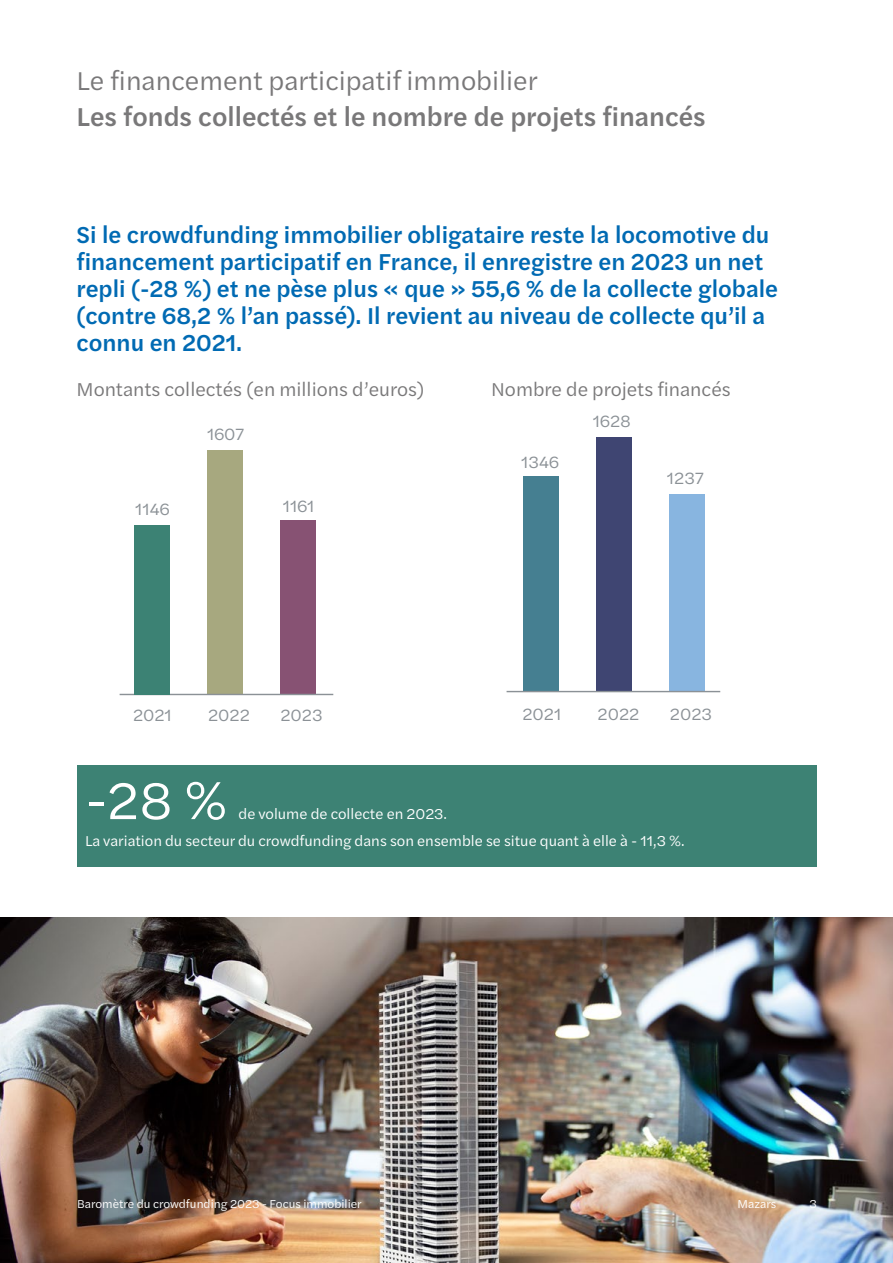
<style>
.page{position:relative;width:893px;height:1263px;background:#fff}
.page>*{position:absolute;margin:0;border:0;box-sizing:border-box;transform-origin:0 0}
.Callout_text_large{font:54px "Halyard Text";color:#fff}
.Page_subtitle{font:500 27px "Halyard Text";color:#797879}
.Page_title{font:27px "Halyard Text";color:#797879}
.Page_introduction_copy{font:500 24px/27px "Halyard Text";color:#006ab3}
.Graph_title{font:19.5px "Halyard Text";color:#797879}
.t1{font:17.1px "Halyard Text";color:#8b9196}
.Callout_text_large-2{font:15px/27px "Halyard Text";color:#fff}
.t2{font:12px "Halyard Text";color:#fff}
</style>
<div class="page">
<div style="left:281px;top:520px;width:35px;height:174px;background:#875273"></div>
<div style="left:208px;top:450px;width:35px;height:244px;background:#a7a87f"></div>
<hr style="left:120px;top:694px;width:213px;height:1px;background:#8b9196">
<div style="left:134px;top:525px;width:36px;height:169px;background:#3c8274"></div>
<div style="left:669px;top:494px;width:36px;height:197px;background:#88b5e0"></div>
<div style="left:596px;top:437px;width:35px;height:254px;background:#3f4572"></div>
<div style="left:523px;top:476px;width:35px;height:215px;background:#457f91"></div>
<hr style="left:507px;top:691px;width:213px;height:1px;background:#8b9196">
<img style="left:0;top:918px;width:893px;height:345px">
<div style="left:77px;top:765px;width:739px;height:102px;background:#3d8274"></div>
<p class="Page_title" style="left:77px;top:61px;width:463px">Le financement participatif immobilier</p>
<p class="Page_subtitle" style="left:77px;top:97px;width:631px">Les fonds collectés et le nombre de projets financés</p>
<p class="Page_introduction_copy" style="left:77px;top:220px;width:703px">Si le crowdfunding immobilier obligataire reste la locomotive du financement participatif en France, il enregistre en 2023 un net repli (-28 %) et ne pèse plus « que » 55,6 % de la collecte globale (contre 68,2 % l’an passé). Il revient au niveau de collecte qu’il a connu en 2021.</p>
<p class="Graph_title" style="left:491px;top:375px;width:241px">Nombre de projets financés</p>
<p class="Graph_title" style="left:77px;top:375px;width:349px">Montants collectés (en millions d’euros)</p>
<p class="t1" style="left:135px;top:497px;width:36px">1146</p>
<p class="t1" style="left:207px;top:422px;width:39px">1607</p>
<p class="t1" style="left:283px;top:494px;width:33px">1161</p>
<p class="t1" style="left:133px;top:702px;width:40px">2021</p>
<p class="t1" style="left:208px;top:702px;width:43px">2022</p>
<p class="t1" style="left:280px;top:702px;width:44px">2023</p>
<p class="t1" style="left:521px;top:450px;width:39px">1346</p>
<p class="t1" style="left:593px;top:409px;width:40px">1628</p>
<p class="t1" style="left:667px;top:466px;width:39px">1237</p>
<p class="t1" style="left:522px;top:702px;width:40px">2021</p>
<p class="t1" style="left:598px;top:702px;width:43px">2022</p>
<p class="t1" style="left:670px;top:702px;width:44px">2023</p>
<p class="Callout_text_large" style="left:85px;top:762px;width:144px">-28 %</p>
<p class="Callout_text_large-2" style="left:85px;top:800px;width:601px;text-indent:154px">de volume de collecte en 2023.<br>La variation du secteur du crowdfunding dans son ensemble se situe quant à elle à - 11,3 %.</p>
<p class="t2" style="left:77px;top:1195px;width:286px">Baromètre du crowdfunding 2023 - Focus immobilier</p>
<p class="t2" style="left:738px;top:1195px;width:40px">Mazars</p>
<p class="t2" style="left:809px;top:1195px;width:9px">3</p>
</div>
